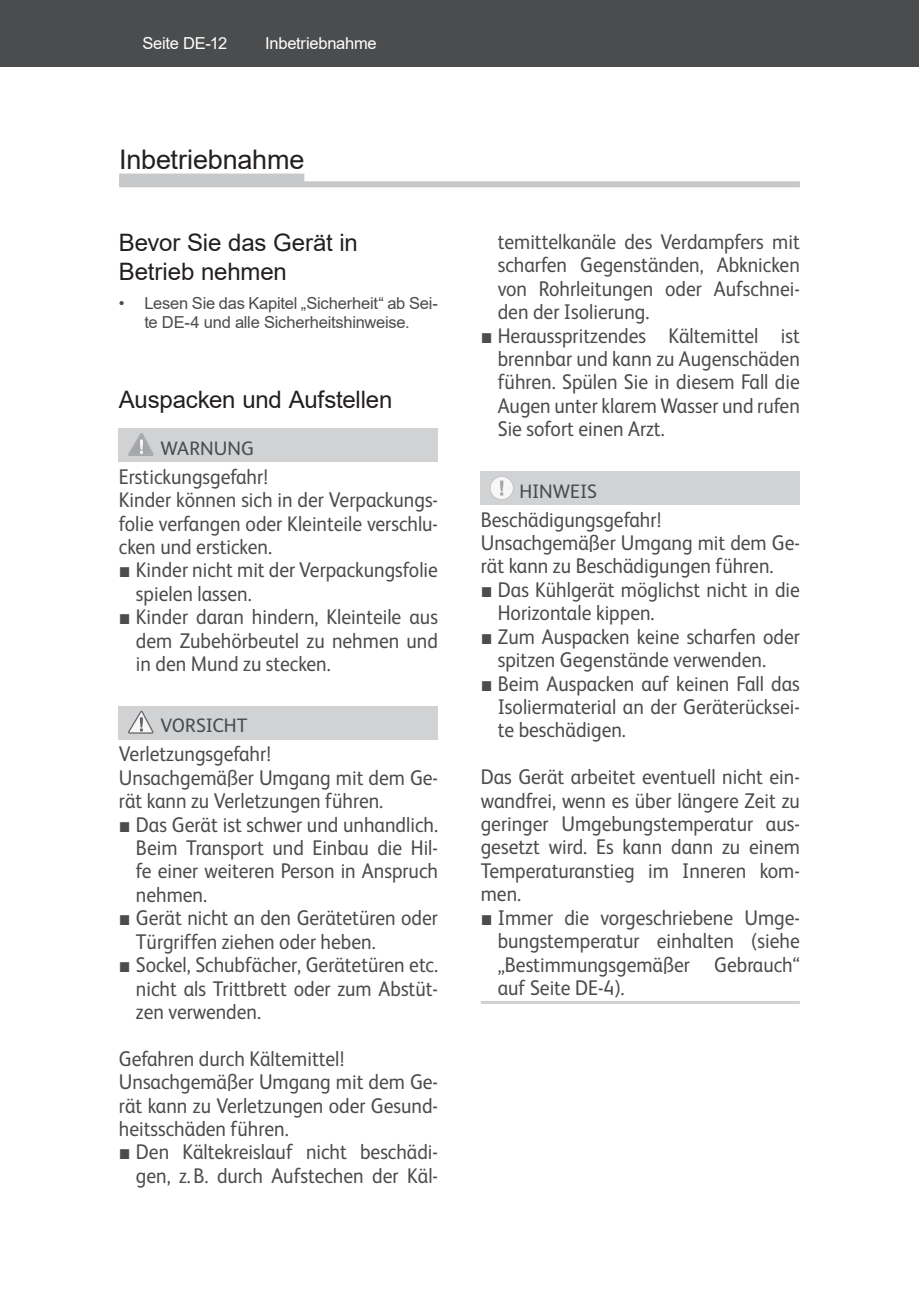
<style>
.page{position:relative;width:919px;height:1289px;background:#fff}
.page>*{position:absolute;margin:0;border:0;box-sizing:border-box;transform-origin:0 0}
.t1{font:27px "Arial";letter-spacing:-.005em;color:#231f20}
.t2{font:24px/28.8px "Arial";letter-spacing:-.005em;color:#231f20}
.t3{font:21.3px/23.4px "FS Albert";color:#4b4c4d;scale:.92 1}
.t4{font:19.5px "FS Albert";color:#4b4c4d}
.t5{font:16.5px/19.8px "Arial";letter-spacing:-.015em;color:#4b4c4d;text-align:center}
.t6{font:16.5px "Arial";letter-spacing:-.015em;color:#fff}
.s1{font-family:"Arial"}
</style>
<div class="page">
<div style="left:906px;top:0;width:12px;height:67px;background:#4b4c4d"></div>
<div style="left:0;top:0;width:906px;height:67px;background:#4b4c4d"></div>
<div style="left:119px;top:428px;width:319px;height:33px;background:#d1d2d4"></div>
<div style="left:119px;top:706px;width:319px;height:33px;background:#d1d2d4"></div>
<svg style="left:128px;top:433px;width:26px;height:23px"></svg>
<svg style="left:128px;top:710px;width:25px;height:23px"></svg>
<div style="left:480px;top:471px;width:319px;height:33px;background:#d1d2d4"></div>
<hr style="left:480px;top:1000px;width:319px;height:3px;background:#d1d2d4">
<svg style="left:490px;top:476px;width:23px;height:23px"></svg>
<div style="left:119px;top:173px;width:185px;height:12px;background:#c7c8ca"></div>
<div style="left:119px;top:181px;width:680px;height:6px;background:#c7c8ca"></div>
<p class="t6" style="left:142px;top:32px;width:86px">Seite DE-12</p>
<p class="t6" style="left:265px;top:32px;width:113px">Inbetriebnahme</p>
<p class="t1" style="left:119px;top:140px;width:187px">Inbetriebnahme</p>
<p class="t2" style="left:119px;top:228px;width:240px">Bevor Sie das Gerät in<br>Betrieb nehmen</p>
<p class="t5" style="left:119px;top:293px;width:320px">• Lesen Sie das Kapitel „Sicherheit“ ab Sei&shy;te DE-4 und alle Sicherheitshinweise.</p>
<p class="t2" style="left:119px;top:385px;width:275px">Auspacken und Aufstellen</p>
<p class="t4" style="left:161px;top:435px;width:95px">WARNUNG</p>
<p class="t3" style="left:119px;top:463px;width:348px">Erstickungsgefahr!<br>Kinder können sich in der Verpackungs&shy;folie verfangen oder Kleinteile verschlu&shy;cken und ersticken.</p>
<p class="t3" style="left:136px;top:557px;width:330px;text-indent:-17px"><span class="s1">■</span> Kinder nicht mit der Verpackungsfolie spielen lassen.</p>
<p class="t3" style="left:136px;top:604px;width:330px;text-align:justify;text-indent:-17px"><span class="s1">■</span> Kinder daran hindern, Kleinteile aus dem Zubehörbeutel zu nehmen und in den Mund zu stecken.</p>
<p class="t4" style="left:160px;top:712px;width:89px">VORSICHT</p>
<p class="t3" style="left:119px;top:741px;width:348px">Verletzungsgefahr!<br>Unsachgemäßer Umgang mit dem Ge&shy;rät kann zu Verletzungen führen.</p>
<p class="t3" style="left:136px;top:811px;width:330px;text-align:justify;text-indent:-17px"><span class="s1">■</span> Das Gerät ist schwer und unhandlich.<br>Beim Transport und Einbau die Hil&shy;fe einer weiteren Person in Anspruch nehmen.</p>
<p class="t3" style="left:136px;top:905px;width:330px;text-indent:-17px"><span class="s1">■</span> Gerät nicht an den Gerätetüren oder<br>Türgriffen ziehen oder heben.</p>
<p class="t3" style="left:136px;top:952px;width:330px;text-align:justify;text-indent:-17px"><span class="s1">■</span> Sockel, Schub fä cher, Gerätetü ren etc. nicht als Tritt brett oder zum Ab stüt&shy;zen ver wen den.</p>
<p class="t3" style="left:119px;top:1045px;width:348px">Gefahren durch Kältemittel!<br>Unsachgemäßer Umgang mit dem Ge&shy;rät kann zu Verletzungen oder Gesund&shy;heitsschäden führen.</p>
<p class="t3" style="left:119px;top:1139px;width:348px;text-align:right"><span class="s1">■</span> Den Kältekreislauf nicht be schä di&shy;gen, z. B. durch Auf ste chen der Käl-</p>
<p class="t3" style="left:497px;top:229px;width:330px;text-align:justify">te mit tel ka nä le des Ver damp fers mit schar fen Ge gen stän den, Ab knic ken von Rohr lei tun gen oder Aufschnei&shy;den der Isolierung.</p>
<p class="t3" style="left:497px;top:322px;width:330px;text-align:justify;text-indent:-17px"><span class="s1">■</span> Herausspritzendes Käl te mit tel ist brenn bar und kann zu Au gen schä den füh ren. Spü len Sie in die sem Fall die Au gen un ter kla rem Was ser und ru fen Sie sofort ei nen Arzt.</p>
<p class="t4" style="left:519px;top:478px;width:79px">HINWEIS</p>
<p class="t3" style="left:480px;top:506px;width:348px">Beschädigungsgefahr!<br>Unsachgemäßer Umgang mit dem Ge&shy;rät kann zu Beschädigungen führen.</p>
<p class="t3" style="left:497px;top:577px;width:330px;text-indent:-17px"><span class="s1">■</span> Das Kühlgerät möglichst nicht in die<br>Horizontale kippen.</p>
<p class="t3" style="left:497px;top:623px;width:330px;text-indent:-17px"><span class="s1">■</span> Zum Auspacken keine scharfen oder spitzen Gegenstände verwenden.</p>
<p class="t3" style="left:497px;top:670px;width:330px;text-align:justify;text-indent:-17px"><span class="s1">■</span> Beim Auspacken auf keinen Fall das Isoliermaterial an der Geräterücksei&shy;te beschädigen.</p>
<p class="t3" style="left:480px;top:764px;width:348px;text-align:justify">Das Gerät arbeitet eventuell nicht ein&shy;wandfrei, wenn es über längere Zeit zu geringer Umgebungstemperatur aus&shy;gesetzt wird. Es kann dann zu einem Temperaturanstieg im Inneren kom&shy;men.</p>
<p class="t3" style="left:497px;top:904px;width:330px;text-align:justify;text-indent:-17px"><span class="s1">■</span> Immer die vorgeschriebene Umge&shy;bungstemperatur einhalten (siehe „Bestimmungsgemäßer Gebrauch“ auf Seite DE-4).</p>
</div>
